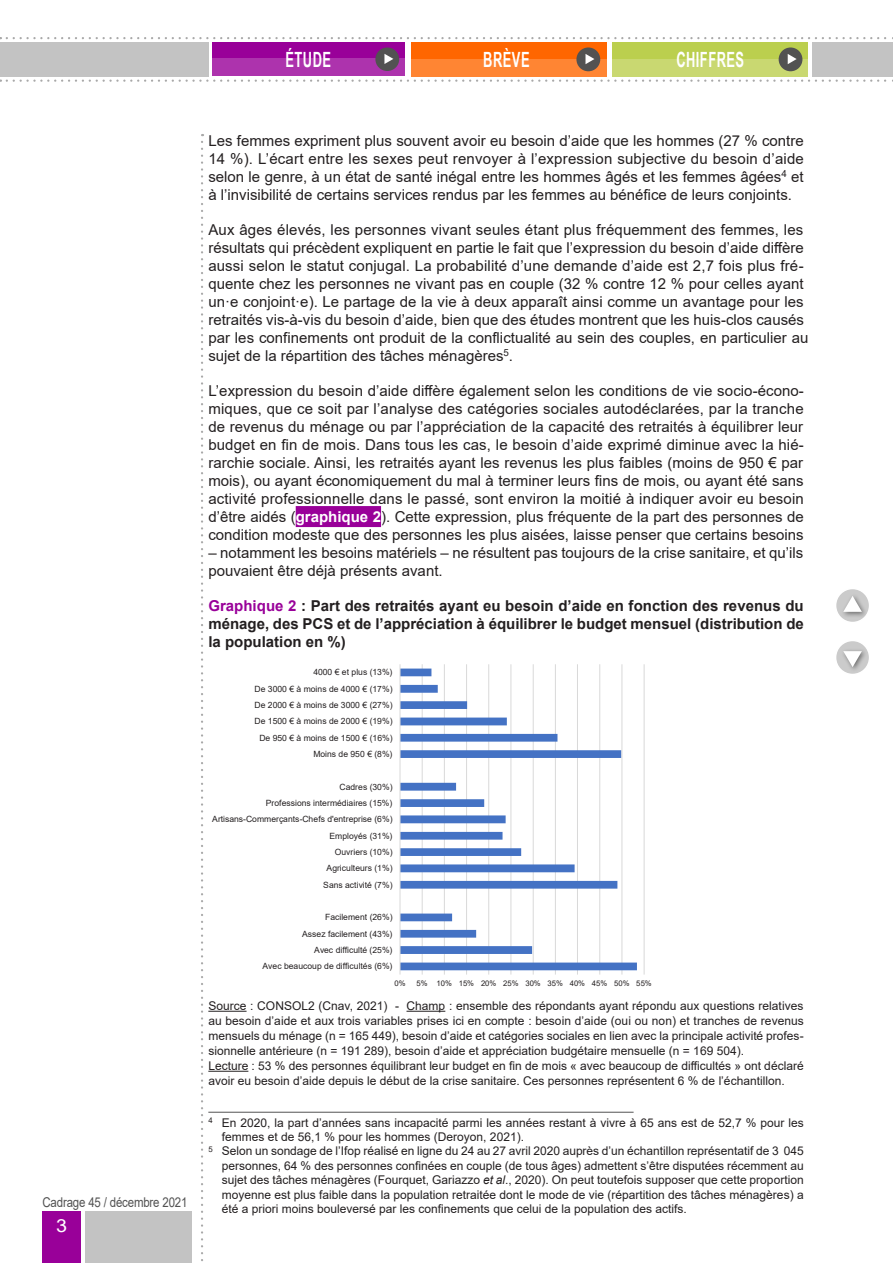
<style>
.page{position:relative;width:893px;height:1263px;background:#fff}
.page>*{position:absolute;margin:0;border:0;box-sizing:border-box;transform-origin:0 0}
.t1{font:700 21px "Arial Narrow";letter-spacing:.03em;color:#fff;scale:.75 1}
.t2{font:18px "Arial";color:#fff;scale:1.1 1}
.t3{font:15px/18px "Arial";color:#231f20;text-align:justify}
.t4{font:700 15px/18px "Arial";color:#231f20;text-align:justify}
.t5{font:13.5px "Arial";letter-spacing:-.015em;color:#525252;scale:.85 1}
.t6{font:12px/15px "Arial";color:#231f20}
.t7{font:8.55px "Arial";color:#231f20}
.t8{font:7.65px "Arial";color:#231f20}
.s1{font-weight:700;color:#fff}
.s2{color:#909}
.s3{font-style:italic}
</style>
<div class="page">
<div style="left:43px;top:1212px;width:38px;height:51px;background:#909"></div>
<div style="left:85px;top:1212px;width:106px;height:51px;background:#c3c3c3"></div>
<svg style="left:7px;top:37px;width:886px;height:2px"></svg>
<svg style="left:7px;top:80px;width:886px;height:2px"></svg>
<div style="left:0;top:42px;width:208px;height:34px;background:#c3c3c3"></div>
<div style="left:812px;top:42px;width:81px;height:34px;background:#c3c3c3"></div>
<svg style="left:201px;top:142px;width:2px;height:1119px"></svg>
<div style="left:836px;top:640px;width:34px;height:34px;background:#cbcbcb;border-radius:50%"></div>
<div style="left:835px;top:640px;width:35px;height:35px;border:2px solid #fff;border-radius:50%"></div>
<div style="left:841px;top:648px;width:27px;height:25px;background:#525252;opacity:.75"></div>
<svg style="left:843px;top:651px;width:19px;height:16px"></svg>
<div style="left:836px;top:588px;width:34px;height:34px;background:#cbcbcb;border-radius:50%"></div>
<div style="left:835px;top:588px;width:35px;height:35px;border:2px solid #fff;border-radius:50%"></div>
<div style="left:841px;top:593px;width:27px;height:25px;background:#525252;opacity:.75"></div>
<svg style="left:843px;top:596px;width:19px;height:17px"></svg>
<div style="left:411px;top:42px;width:195px;height:34px;background:#f60"></div>
<div style="left:411px;top:59px;width:195px;height:17px;background:#ff8533"></div>
<div style="left:576px;top:47px;width:24px;height:24px;background:#525252;border-radius:50%"></div>
<svg style="left:585px;top:54px;width:9px;height:10px"></svg>
<div style="left:213px;top:42px;width:192px;height:34px;background:#909"></div>
<div style="left:213px;top:59px;width:192px;height:17px;background:#ad33ad"></div>
<div style="left:375px;top:47px;width:24px;height:24px;background:#525252;border-radius:50%"></div>
<svg style="left:384px;top:54px;width:9px;height:10px"></svg>
<div style="left:612px;top:42px;width:196px;height:34px;background:#bbcf4e"></div>
<div style="left:612px;top:59px;width:196px;height:17px;background:#c9d871"></div>
<div style="left:779px;top:47px;width:23px;height:24px;background:#525252;border-radius:50%"></div>
<svg style="left:788px;top:54px;width:9px;height:10px"></svg>
<div style="left:296px;top:506px;width:85px;height:21px;background:#909"></div>
<hr style="left:208px;top:1011px;width:39px;height:1px;background:#231f20">
<hr style="left:406px;top:1011px;width:39px;height:1px;background:#231f20">
<hr style="left:208px;top:1071px;width:40px;height:1px;background:#231f20">
<hr style="left:208px;top:1112px;width:426px;height:1px;background:#525252">
<hr style="left:422px;top:664px;width:1px;height:310px;background:#d9d9d9">
<hr style="left:444px;top:664px;width:1px;height:310px;background:#d9d9d9">
<hr style="left:466px;top:664px;width:1px;height:310px;background:#d9d9d9">
<hr style="left:488px;top:664px;width:1px;height:310px;background:#d9d9d9">
<hr style="left:511px;top:664px;width:1px;height:310px;background:#d9d9d9">
<hr style="left:533px;top:664px;width:1px;height:310px;background:#d9d9d9">
<hr style="left:555px;top:664px;width:1px;height:310px;background:#d9d9d9">
<hr style="left:577px;top:664px;width:1px;height:310px;background:#d9d9d9">
<hr style="left:599px;top:664px;width:1px;height:310px;background:#d9d9d9">
<hr style="left:622px;top:664px;width:1px;height:310px;background:#d9d9d9">
<hr style="left:644px;top:664px;width:1px;height:310px;background:#d9d9d9">
<svg style="left:401px;top:668px;width:236px;height:302px"></svg>
<hr style="left:400px;top:664px;width:1px;height:310px;background:#d9d9d9">
<h1 class="t1" style="left:285px;top:44px;width:62px">ÉTUDE</h1>
<h1 class="t1" style="left:483px;top:44px;width:63px">BRÈVE</h1>
<h1 class="t1" style="left:676px;top:44px;width:92px">CHIFFRES</h1>
<p class="t5" style="left:43px;top:1193px;width:172px">Cadrage 45 / décembre 2021</p>
<p class="t2" style="left:56px;top:1213px;width:12px">3</p>
<p class="t3" style="left:208px;top:131px;width:597px">Les femmes expriment plus souvent avoir eu besoin d’aide que les hommes (27 % contre 14 %). L’écart entre les sexes peut renvoyer à l’expression subjective du besoin d’aide selon le genre, à un état de santé inégal entre les hommes âgés et les femmes âgées<sup>4</sup> et à l’invisibilité de certains services rendus par les femmes au bénéfice de leurs conjoints.</p>
<p class="t3" style="left:208px;top:220px;width:601px;text-align:left">Aux âges élevés, les personnes vivant seules étant plus fréquemment des femmes, les résultats qui précèdent expliquent en partie le fait que l’expression du besoin d’aide diffère aussi selon le statut conjugal. La probabilité d’une demande d’aide est 2,7 fois plus fré&shy;quente chez les personnes ne vivant pas en couple (32 % contre 12 % pour celles ayant un·e conjoint·e). Le partage de la vie à deux apparaît ainsi comme un avantage pour les retraités vis-à-vis du besoin d’aide, bien que des études montrent que les huis-clos causés par les confinements ont produit de la conflictualité au sein des couples, en particulier au sujet de la répartition des tâches ménagères<sup>5</sup>.</p>
<p class="t3" style="left:208px;top:381px;width:597px">L’expression du besoin d’aide diffère également selon les conditions de vie socio-écono&shy;miques, que ce soit par l’analyse des catégories sociales autodéclarées, par la tranche de revenus du ménage ou par l’appréciation de la capacité des retraités à équilibrer leur budget en fin de mois. Dans tous les cas, le besoin d’aide exprimé diminue avec la hié&shy;rarchie sociale. Ainsi, les retraités ayant les revenus les plus faibles (moins de 950 € par mois), ou ayant économiquement du mal à terminer leurs fins de mois, ou ayant été sans activité professionnelle dans le passé, sont environ la moitié à indiquer avoir eu besoin d’être aidés (<span class="s1">graphique 2</span>). Cette expression, plus fréquente de la part des personnes de condition modeste que des personnes les plus aisées, laisse penser que certains besoins</p>
<p class="t3" style="left:208px;top:543px;width:596px">– notamment les besoins matériels – ne résultent pas toujours de la crise sanitaire, et qu’ils pouvaient être déjà présents avant.</p>
<p class="t4" style="left:208px;top:597px;width:597px"><span class="s2">Graphique 2</span> : Part des retraités ayant eu besoin d’aide en fonction des revenus du ménage, des PCS et de l’appréciation à équilibrer le budget mensuel (distribution de la population en %)</p>
<p class="t7" style="left:313px;top:666px;width:81px">4000 € et plus (13%)</p>
<p class="t7" style="left:255px;top:683px;width:139px">De 3000 € à moins de 4000 € (17%)</p>
<p class="t7" style="left:255px;top:699px;width:139px">De 2000 € à moins de 3000 € (27%)</p>
<p class="t7" style="left:255px;top:715px;width:139px">De 1500 € à moins de 2000 € (19%)</p>
<p class="t7" style="left:259px;top:732px;width:135px">De 950 € à moins de 1500 € (16%)</p>
<p class="t7" style="left:313px;top:748px;width:81px">Moins de 950 € (8%)</p>
<p class="t7" style="left:340px;top:781px;width:55px">Cadres (30%)</p>
<p class="t7" style="left:266px;top:797px;width:128px">Professions intermédiaires (15%)</p>
<p class="t7" style="left:212px;top:813px;width:182px">Artisans-Commerçants-Chefs d'entreprise (6%)</p>
<p class="t7" style="left:329px;top:830px;width:64px">Employés (31%)</p>
<p class="t7" style="left:335px;top:846px;width:59px">Ouvriers (10%)</p>
<p class="t7" style="left:327px;top:862px;width:67px">Agriculteurs (1%)</p>
<p class="t7" style="left:323px;top:879px;width:71px">Sans activité (7%)</p>
<p class="t7" style="left:325px;top:911px;width:69px">Facilement (26%)</p>
<p class="t7" style="left:302px;top:928px;width:92px">Assez facilement (43%)</p>
<p class="t7" style="left:314px;top:944px;width:80px">Avec difficulté (25%)</p>
<p class="t7" style="left:263px;top:960px;width:131px">Avec beaucoup de difficultés (6%)</p>
<p class="t8" style="left:394px;top:978px;width:13px">0%</p>
<p class="t8" style="left:417px;top:978px;width:237px">5% 10% 15% 20% 25% 30% 35% 40% 45% 50% 55%</p>
<p class="t6" style="left:208px;top:998px;width:597px">Source : CONSOL2 (Cnav, 2021) - Champ : ensemble des répondants ayant répondu aux questions relatives au besoin d’aide et aux trois variables prises ici en compte : besoin d’aide (oui ou non) et tranches de revenus mensuels du ménage (n = 165 449), besoin d’aide et catégories sociales en lien avec la principale activité profes&shy;sionnelle antérieure (n = 191 289), besoin d’aide et appréciation budgétaire mensuelle (n = 169 504).<br>Lecture : 53 % des personnes équilibrant leur budget en fin de mois « avec beaucoup de difficultés » ont déclaré avoir eu besoin d’aide depuis le début de la crise sanitaire. Ces personnes représentent 6 % de l’échantillon.</p>
<p class="t6" style="left:208px;top:1115px;width:597px"><sup>4</sup> En 2020, la part d’années sans incapacité parmi les années restant à vivre à 65 ans est de 52,7 % pour les</p>
<p class="t6" style="left:222px;top:1129px;width:304px">femmes et de 56,1 % pour les hommes (Deroyon, 2021).</p>
<p class="t6" style="left:208px;top:1143px;width:597px"><sup>5</sup> Selon un sondage de l’Ifop réalisé en ligne du 24 au 27 avril 2020 auprès d’un échantillon représentatif de 3 045</p>
<p class="t6" style="left:222px;top:1158px;width:583px">personnes, 64 % des personnes confinées en couple (de tous âges) admettent s’être disputées récemment au</p>
<p class="t6" style="left:222px;top:1172px;width:583px">sujet des tâches ménagères (Fourquet, Gariazzo <span class="s3">et al</span>., 2020). On peut toutefois supposer que cette proportion</p>
<p class="t6" style="left:222px;top:1187px;width:583px">moyenne est plus faible dans la population retraitée dont le mode de vie (répartition des tâches ménagères) a</p>
<p class="t6" style="left:222px;top:1201px;width:466px">été a priori moins bouleversé par les confinements que celui de la population des actifs.</p>
</div>
